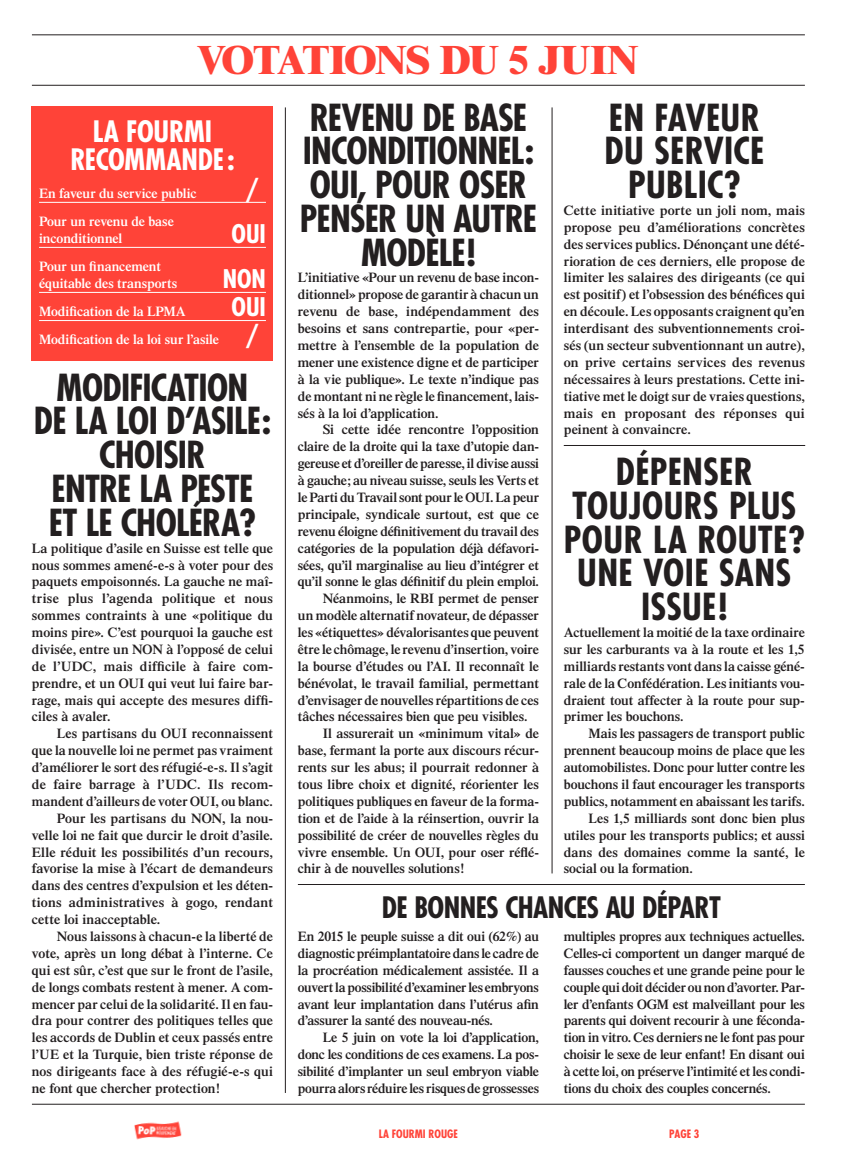
<style>
.page{position:relative;width:851px;height:1170px;background:#fff}
.page>*{position:absolute;margin:0;border:0;box-sizing:border-box;transform-origin:0 0}
.t1{font:800 39.38px "Times";letter-spacing:-.025em;color:#ff4338}
.INTER-TITRE{font:700 condensed 36.25px/33.8px "Futura";letter-spacing:-.015em;color:#231f20;text-align:center}
.INTER-TITRE-2{font:700 condensed 36.25px/33.8px "Futura";letter-spacing:.01em;color:#231f20;text-align:center}
.INTER-TITRE-3{font:700 condensed 36.25px "Futura";letter-spacing:.005em;color:#231f20}
.INTER-TITRE-4{font:700 condensed 28.75px "Futura";letter-spacing:-.02em;color:#231f20}
.TEXTE-BASE-1E-LIGNE{font:700 condensed 28.75px/28.1px "Futura";letter-spacing:-.005em;color:#fff;text-align:center}
.TEXTE-BASE-1E-LIGNE-2{font:700 condensed 25px "Futura";letter-spacing:-.005em;color:#fff}
.TEXTE-BASE{font:600 13.75px/16.9px "Times";color:#231f20;text-align:justify}
.TEXTE-BASE-1E-LIGNE-3{font:600 13.75px/16.9px "Times";color:#231f20;text-align:justify}
.TEXTE-BASE-1E-LIGNE-4{font:600 13.75px/16.9px "Times";letter-spacing:-.005em;color:#fff}
.t2{font:700 condensed 11.25px "Futura";color:#ff4338}
.s1{font-family:"Futura";font-weight:700;font-stretch:condensed;font-size:25px}
</style>
<div class="page">
<img style="left:134px;top:1121px;width:48px;height:19px">
<hr style="left:32px;top:1103px;width:772px;height:1px;background:#231f20">
<hr style="left:32px;top:35px;width:772px;height:1px;background:#231f20">
<hr style="left:32px;top:85px;width:772px;height:1px;background:#231f20">
<hr style="left:285px;top:107px;width:1px;height:985px;background:#231f20">
<hr style="left:551px;top:107px;width:1px;height:766px;background:#231f20">
<div style="left:32px;top:106px;width:241px;height:255px;background:#ff4338"></div>
<hr style="left:39px;top:202px;width:227px;height:1px;background:#fff">
<hr style="left:39px;top:247px;width:227px;height:1px;background:#fff">
<hr style="left:39px;top:292px;width:227px;height:1px;background:#fff">
<hr style="left:39px;top:320px;width:227px;height:1px;background:#fff">
<hr style="left:298px;top:884px;width:506px;height:1px;background:#231f20">
<hr style="left:563px;top:445px;width:242px;height:1px;background:#231f20">
<p class="t1" style="left:199px;top:36px;width:440px">VOTATIONS DU 5 JUIN</p>
<p class="TEXTE-BASE-1E-LIGNE" style="left:70px;top:117px;width:166px">LA FOURMI<br>RECOMMANDE:</p>
<p class="TEXTE-BASE-1E-LIGNE-4" style="left:39px;top:184px;width:159px">En faveur du service public</p>
<p class="TEXTE-BASE-1E-LIGNE-2" style="left:245px;top:173px;width:15px">/</p>
<p class="TEXTE-BASE-1E-LIGNE-4" style="left:39px;top:213px;width:136px">Pour un revenu de base inconditionnel</p>
<p class="TEXTE-BASE-1E-LIGNE-2" style="left:231px;top:218px;width:36px">OUI</p>
<p class="TEXTE-BASE-1E-LIGNE-4" style="left:39px;top:258px;width:139px">Pour un financement équitable des transports</p>
<p class="TEXTE-BASE-1E-LIGNE-2" style="left:223px;top:263px;width:44px">NON</p>
<p class="TEXTE-BASE-1E-LIGNE-4" style="left:39px;top:303px;width:148px">Modification de la LPMA</p>
<p class="TEXTE-BASE-1E-LIGNE-2" style="left:231px;top:291px;width:36px">OUI</p>
<p class="TEXTE-BASE-1E-LIGNE-4" style="left:39px;top:331px;width:221px">Modification de la loi sur l’asile <span class="s1">/</span></p>
<p class="INTER-TITRE" style="left:57px;top:370px;width:193px">MODIFICATION</p>
<p class="INTER-TITRE" style="left:34px;top:404px;width:238px">DE LA LOI D’ASILE:</p>
<p class="INTER-TITRE" style="left:99px;top:438px;width:108px">CHOISIR</p>
<p class="INTER-TITRE" style="left:52px;top:472px;width:203px">ENTRE LA PESTE</p>
<p class="INTER-TITRE" style="left:49px;top:505px;width:209px">ET LE CHOLÉRA?</p>
<p class="TEXTE-BASE-1E-LIGNE-3" style="left:32px;top:539px;width:242px">La politique d’asile en Suisse est telle que nous sommes amené-e-s à voter pour des paquets empoisonnés. La gauche ne maî&shy;trise plus l’agenda politique et nous sommes contraints à une «politique du moins pire». C’est pourquoi la gauche est divisée, entre un NON à l’opposé de celui de l’UDC, mais difficile à faire com&shy;prendre, et un OUI qui veut lui faire bar&shy;rage, mais qui accepte des mesures diffi&shy;ciles à avaler.</p>
<p class="TEXTE-BASE" style="left:32px;top:725px;width:242px;text-indent:25px">Les partisans du OUI reconnaissent que la nouvelle loi ne permet pas vraiment d’améliorer le sort des réfugié-e-s. Il s’agit de faire barrage à l’UDC. Ils recom&shy;mandent d’ailleurs de voter OUI, ou blanc.</p>
<p class="TEXTE-BASE" style="left:32px;top:809px;width:242px;text-indent:25px">Pour les partisans du NON, la nou&shy;velle loi ne fait que durcir le droit d’asile.<br>Elle réduit les possibilités d’un recours, favorise la mise à l’écart de demandeurs dans des centres d’expulsion et les déten&shy;tions administratives à gogo, rendant cette loi inacceptable.</p>
<p class="TEXTE-BASE" style="left:32px;top:927px;width:242px;text-indent:25px">Nous laissons à chacun-e la liberté de vote, après un long débat à l’interne. Ce qui est sûr, c’est que sur le front de l’asile, de longs combats restent à mener. A com&shy;mencer par celui de la solidarité. Il en fau&shy;dra pour contrer des politiques telles que les accords de Dublin et ceux passés entre l’UE et la Turquie, bien triste réponse de nos dirigeants face à des réfugié-e-s qui ne font que chercher protection!</p>
<p class="INTER-TITRE" style="left:310px;top:100px;width:219px">REVENU DE BASE</p>
<p class="INTER-TITRE" style="left:300px;top:134px;width:238px">INCONDITIONNEL:<br>OUI, POUR OSER<br>PENSER UN AUTRE<br>MODÈLE!</p>
<p class="TEXTE-BASE-1E-LIGNE-3" style="left:298px;top:269px;width:242px">L’initiative «Pour un revenu de base incon&shy;ditionnel» propose de garantir à chacun un revenu de base, indépendamment des besoins et sans contrepartie, pour «per&shy;mettre à l’ensemble de la population de mener une existence digne et de participer à la vie publique». Le texte n’indique pas de montant ni ne règle le financement, lais&shy;sés à la loi d’application.</p>
<p class="TEXTE-BASE" style="left:298px;top:421px;width:242px;text-indent:25px">Si cette idée rencontre l’opposition claire de la droite qui la taxe d’utopie dan&shy;gereuse et d’oreiller de paresse, il divise aussi à gauche; au niveau suisse, seuls les Verts et le Parti du Travail sont pour le OUI. La peur principale, syndicale surtout, est que ce revenu éloigne définitivement du travail des catégories de la population déjà défavori&shy;sées, qu’il marginalise au lieu d’intégrer et qu’il sonne le glas définitif du plein emploi.</p>
<p class="TEXTE-BASE" style="left:298px;top:590px;width:242px;text-indent:25px">Néanmoins, le RBI permet de penser un modèle alternatif novateur, de dépasser les «étiquettes» dévalorisantes que peuvent être le chômage, le revenu d’insertion, voire la bourse d’études ou l’AI. Il reconnaît le bénévolat, le travail familial, permettant d’envisager de nouvelles répartitions de ces tâches nécessaires bien que peu visibles.</p>
<p class="TEXTE-BASE" style="left:298px;top:725px;width:242px;text-indent:25px">Il assurerait un «minimum vital» de base, fermant la porte aux discours récur&shy;rents sur les abus; il pourrait redonner à tous libre choix et dignité, réorienter les politiques publiques en faveur de la forma&shy;tion et de l’aide à la réinsertion, ouvrir la possibilité de créer de nouvelles règles du vivre ensemble. Un OUI, pour oser réflé&shy;chir à de nouvelles solutions!</p>
<p class="INTER-TITRE-3" style="left:608px;top:95px;width:153px">EN FAVEUR</p>
<p class="INTER-TITRE-3" style="left:604px;top:128px;width:161px">DU SERVICE</p>
<p class="INTER-TITRE" style="left:628px;top:168px;width:114px">PUBLIC?</p>
<p class="TEXTE-BASE-1E-LIGNE-3" style="left:563px;top:201px;width:242px">Cette initiative porte un joli nom, mais propose peu d’améliorations concrètes des services publics. Dénonçant une dété&shy;rioration de ces derniers, elle propose de limiter les salaires des dirigeants (ce qui est positif) et l’obsession des bénéfices qui en découle. Les opposants craignent qu’en interdisant des subventionnements croi&shy;sés (un secteur subventionnant un autre), on prive certains services des revenus nécessaires à leurs prestations. Cette ini&shy;tiative met le doigt sur de vraies questions, mais en proposant des réponses qui peinent à convaincre.</p>
<p class="INTER-TITRE-2" style="left:615px;top:455px;width:139px">DÉPENSER</p>
<p class="INTER-TITRE-2" style="left:563px;top:488px;width:242px">TOUJOURS PLUS<br>POUR LA ROUTE?<br>UNE VOIE SANS<br>ISSUE!</p>
<p class="TEXTE-BASE-1E-LIGNE-3" style="left:563px;top:623px;width:242px">Actuellement la moitié de la taxe ordinaire sur les carburants va à la route et les 1,5 milliards restants vont dans la caisse géné&shy;rale de la Confédération. Les initiants vou&shy;draient tout affecter à la route pour sup&shy;primer les bouchons.</p>
<p class="TEXTE-BASE" style="left:563px;top:725px;width:242px;text-indent:25px">Mais les passagers de transport public prennent beaucoup moins de place que les automobilistes. Donc pour lutter contre les bouchons il faut encourager les transports publics, notamment en abaissant les tarifs.</p>
<p class="TEXTE-BASE" style="left:563px;top:809px;width:242px;text-indent:25px">Les 1,5 milliards sont donc bien plus utiles pour les transports publics; et aussi dans des domaines comme la santé, le social ou la formation.</p>
<p class="INTER-TITRE-4" style="left:382px;top:889px;width:340px">DE BONNES CHANCES AU DÉPART</p>
<p class="TEXTE-BASE-1E-LIGNE-3" style="left:298px;top:927px;width:242px">En 2015 le peuple suisse a dit oui (62%) au diagnostic préimplantatoire dans le cadre de la procréation médicalement assistée. Il a ouvert la possibilité d’examiner les embryons avant leur implantation dans l’utérus afin d’assurer la santé des nouveau-nés.</p>
<p class="TEXTE-BASE" style="left:298px;top:1028px;width:242px;text-indent:25px">Le 5 juin on vote la loi d’application, donc les conditions de ces examens. La pos&shy;sibilité d’implanter un seul embryon viable pourra alors réduire les risques de grossesses</p>
<p class="TEXTE-BASE" style="left:563px;top:927px;width:242px">multiples propres aux techniques actuelles.<br>Celles-ci comportent un danger marqué de fausses couches et une grande peine pour le couple qui doit décider ou non d’avorter. Par&shy;ler d’enfants OGM est malveillant pour les parents qui doivent recourir à une féconda&shy;tion in vitro. Ces derniers ne le font pas pour choisir le sexe de leur enfant! En disant oui à cette loi, on préserve l’intimité et les condi&shy;tions du choix des couples concernés.</p>
<p class="t2" style="left:379px;top:1126px;width:81px">LA FOURMI ROUGE</p>
<p class="t2" style="left:669px;top:1126px;width:32px">PAGE 3</p>
</div>
